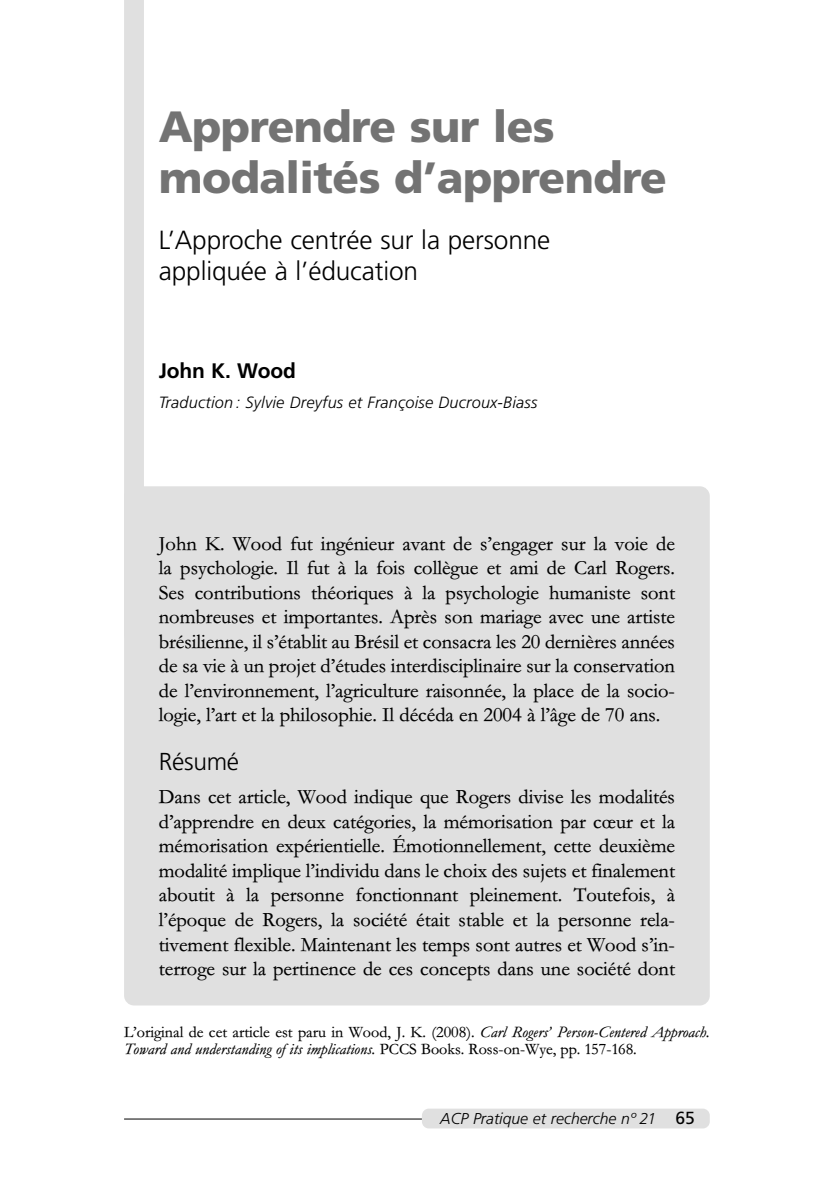
<style>
.page{position:relative;width:819px;height:1191px;background:#fff}
.page>*{position:absolute;margin:0;border:0;box-sizing:border-box;transform-origin:0 0}
.t1{font:900 43.75px/50.8px "Frutiger";letter-spacing:-.015em;color:#737373}
.t2{font:300 26.25px/31.5px "Frutiger";letter-spacing:-.005em;color:#000}
.t3{font:300 24.5px "Frutiger";letter-spacing:-.01em;color:#000}
.t4{font:700 21px "Frutiger";letter-spacing:-.005em;color:#000}
.t5{font:20.47px/24.5px "Gar M Two";color:#000;text-align:justify}
.t6{font:italic 300 16.28px "Frutiger";letter-spacing:.01em;color:#000}
.t7{font:16.1px/17.5px "Gar M Two";color:#000}
.t8{font:italic 300 15.75px "Frutiger";color:#000}
.s1{font-style:italic}
.s2{font-weight:400;font-style:normal;font-size:17.5px}
</style>
<div class="page">
<div style="left:124px;top:486px;width:585px;height:519px;background:#e0e0e0;border-radius:10px"></div>
<div style="left:124px;top:0;width:20px;height:493px;background:#e0e0e0"></div>
<div style="left:422px;top:1108px;width:287px;height:20px;background:#e0e0e0;border-radius:7px"></div>
<hr style="left:124px;top:1118px;width:298px;height:1px;background:#000">
<h1 class="t1" style="left:159px;top:105px;width:509px">Apprendre sur les modalités d’apprendre</h1>
<p class="t2" style="left:159px;top:226px;width:393px">L’Approche centrée sur la personne appliquée à l’éducation</p>
<p class="t4" style="left:159px;top:362px;width:139px">John K. Wood</p>
<p class="t6" style="left:159px;top:395px;width:380px">Traduction : Sylvie Dreyfus et Françoise Ducroux-Biass</p>
<p class="t5" style="left:159px;top:530px;width:517px">John K. Wood fut ingénieur avant de s’engager sur la voie de la psychologie. Il fut à la fois collègue et ami de Carl Rogers.<br>Ses contributions théoriques à la psychologie humaniste sont nombreuses et importantes. Après son mariage avec une artiste brésilienne, il s’établit au Brésil et consacra les 20 dernières années de sa vie à un projet d’études interdisciplinaire sur la conservation de l’environnement, l’agriculture raisonnée, la place de la socio&shy;logie, l’art et la philosophie. Il décéda en 2004 à l’âge de 70 ans.</p>
<p class="t3" style="left:159px;top:752px;width:82px">Résumé</p>
<p class="t5" style="left:159px;top:784px;width:517px">Dans cet article, Wood indique que Rogers divise les modalités d’apprendre en deux catégories, la mémorisation par cœur et la mémorisation expérientielle. Émotionnellement, cette deuxième modalité implique l’individu dans le choix des sujets et finalement aboutit à la personne fonctionnant pleinement. Toutefois, à l’époque de Rogers, la société était stable et la personne rela&shy;tivement flexible. Maintenant les temps sont autres et Wood s’in&shy;terroge sur la pertinence de ces concepts dans une société dont</p>
<p class="t7" style="left:124px;top:1022px;width:587px">L’original de cet article est paru in Wood, J. K. (2008). <span class="s1">Carl Rogers’ Person-Centered Approach.<br>Toward and understanding of its implications.</span> PCCS Books. Ross-on-Wye, pp. 157-168.</p>
<p class="t8" style="left:440px;top:1112px;width:256px">ACP Pratique et recherche nº 21 <span class="s2">65</span></p>
</div>
